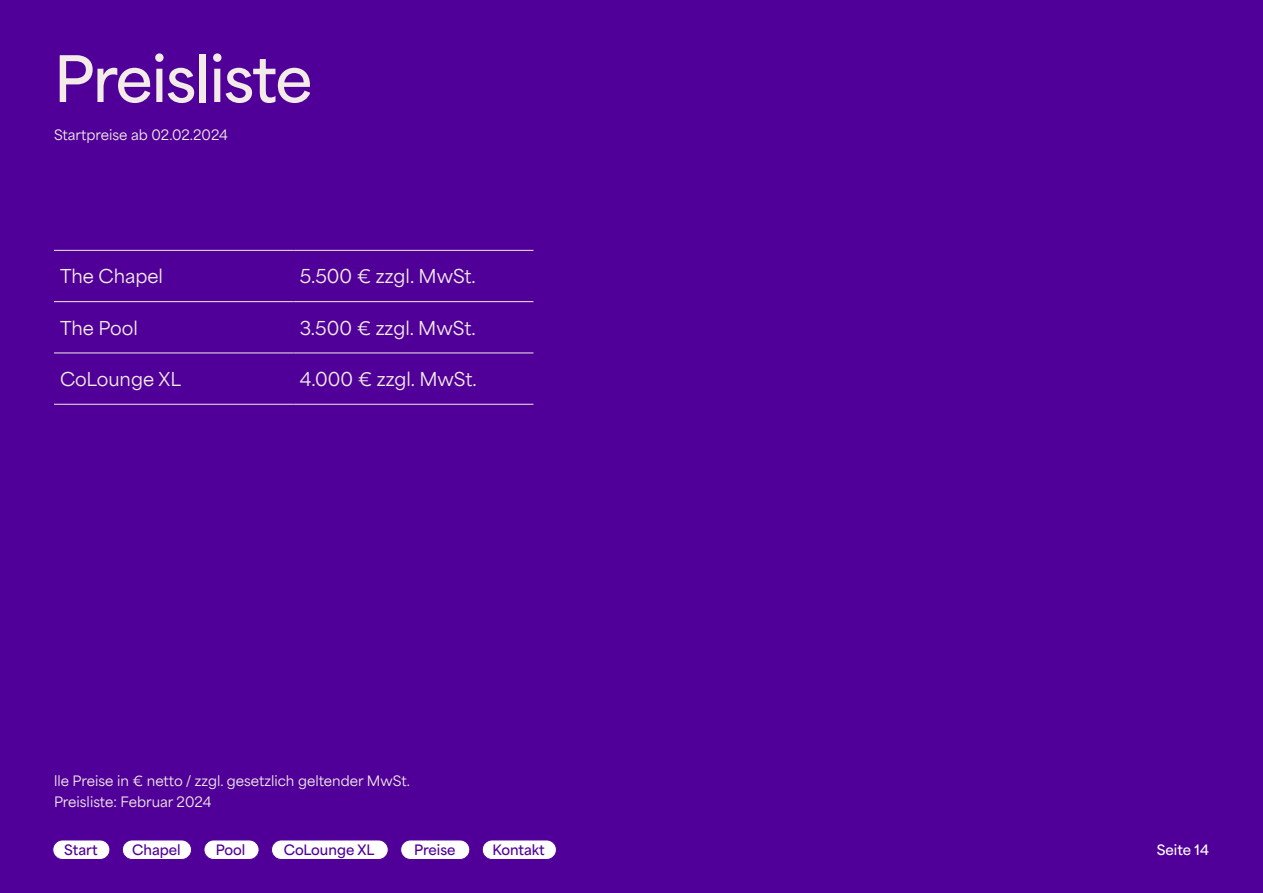
<style>
.page{position:relative;width:1263px;height:893px;background:#500099}
.page>*{position:absolute;margin:0;border:0;box-sizing:border-box;transform-origin:0 0}
.t1{font:700 60px "Area Normal";letter-spacing:-.02em;color:#f2ebe7}
.t2{font:500 18px "Area Normal";color:#f2ebe7}
.t3{font:500 13.5px "Area Normal";color:#f2ebe7}
.t4{font:700 13.5px "Area Normal";color:#500099}
.t5{font:700 13.5px "Area Normal";color:#fff}
</style>
<div class="page">
<hr style="left:54px;top:250px;width:240px;height:1px;background:#f2ebe7">
<hr style="left:294px;top:250px;width:239px;height:1px;background:#f2ebe7">
<hr style="left:54px;top:301px;width:240px;height:1px;background:#f2ebe7">
<hr style="left:294px;top:301px;width:239px;height:1px;background:#f2ebe7">
<hr style="left:54px;top:353px;width:240px;height:1px;background:#f2ebe7">
<hr style="left:294px;top:353px;width:239px;height:1px;background:#f2ebe7">
<hr style="left:54px;top:404px;width:240px;height:1px;background:#f2ebe7">
<hr style="left:294px;top:404px;width:239px;height:1px;background:#f2ebe7">
<div style="left:53px;top:840px;width:57px;height:19px;background:#fff;border-radius:10px"></div>
<div style="left:52px;top:840px;width:58px;height:20px;border:1px solid #500099;border-radius:10px"></div>
<div style="left:204px;top:840px;width:55px;height:19px;background:#fff;border-radius:10px"></div>
<div style="left:204px;top:840px;width:55px;height:20px;border:1px solid #500099;border-radius:10px"></div>
<div style="left:122px;top:840px;width:69px;height:19px;background:#fff;border-radius:10px"></div>
<div style="left:122px;top:840px;width:70px;height:20px;border:1px solid #500099;border-radius:10px"></div>
<div style="left:401px;top:840px;width:69px;height:19px;background:#fff;border-radius:10px"></div>
<div style="left:400px;top:840px;width:70px;height:20px;border:1px solid #500099;border-radius:10px"></div>
<div style="left:482px;top:840px;width:74px;height:19px;background:#fff;border-radius:10px"></div>
<div style="left:482px;top:840px;width:75px;height:20px;border:1px solid #500099;border-radius:10px"></div>
<div style="left:271px;top:840px;width:117px;height:19px;background:#fff;border-radius:10px"></div>
<div style="left:271px;top:840px;width:118px;height:20px;border:1px solid #500099;border-radius:10px"></div>
<p class="t1" style="left:54px;top:25px;width:260px">Preisliste</p>
<p class="t3" style="left:54px;top:123px;width:176px">Startpreise ab 02.02.2024</p>
<p class="t2" style="left:60px;top:260px;width:105px">The Chapel</p>
<p class="t2" style="left:300px;top:260px;width:178px">5.500 € zzgl. MwSt.</p>
<p class="t2" style="left:60px;top:312px;width:80px">The Pool</p>
<p class="t2" style="left:300px;top:312px;width:177px">3.500 € zzgl. MwSt.</p>
<p class="t2" style="left:60px;top:363px;width:122px">CoLounge XL</p>
<p class="t2" style="left:300px;top:363px;width:178px">4.000 € zzgl. MwSt.</p>
<p class="t3" style="left:54px;top:769px;width:357px">lle Preise in € netto / zzgl. gesetzlich geltender MwSt.</p>
<p class="t3" style="left:54px;top:790px;width:159px">Preisliste: Februar 2024</p>
<p class="t4" style="left:64px;top:838px;width:35px">Start</p>
<p class="t4" style="left:132px;top:838px;width:50px">Chapel</p>
<p class="t4" style="left:216px;top:838px;width:31px">Pool</p>
<p class="t4" style="left:284px;top:838px;width:92px">CoLounge XL</p>
<p class="t4" style="left:414px;top:838px;width:43px">Preise</p>
<p class="t4" style="left:492px;top:838px;width:54px">Kontakt</p>
<p class="t5" style="left:1157px;top:837px;width:54px">Seite 14</p>
</div>
